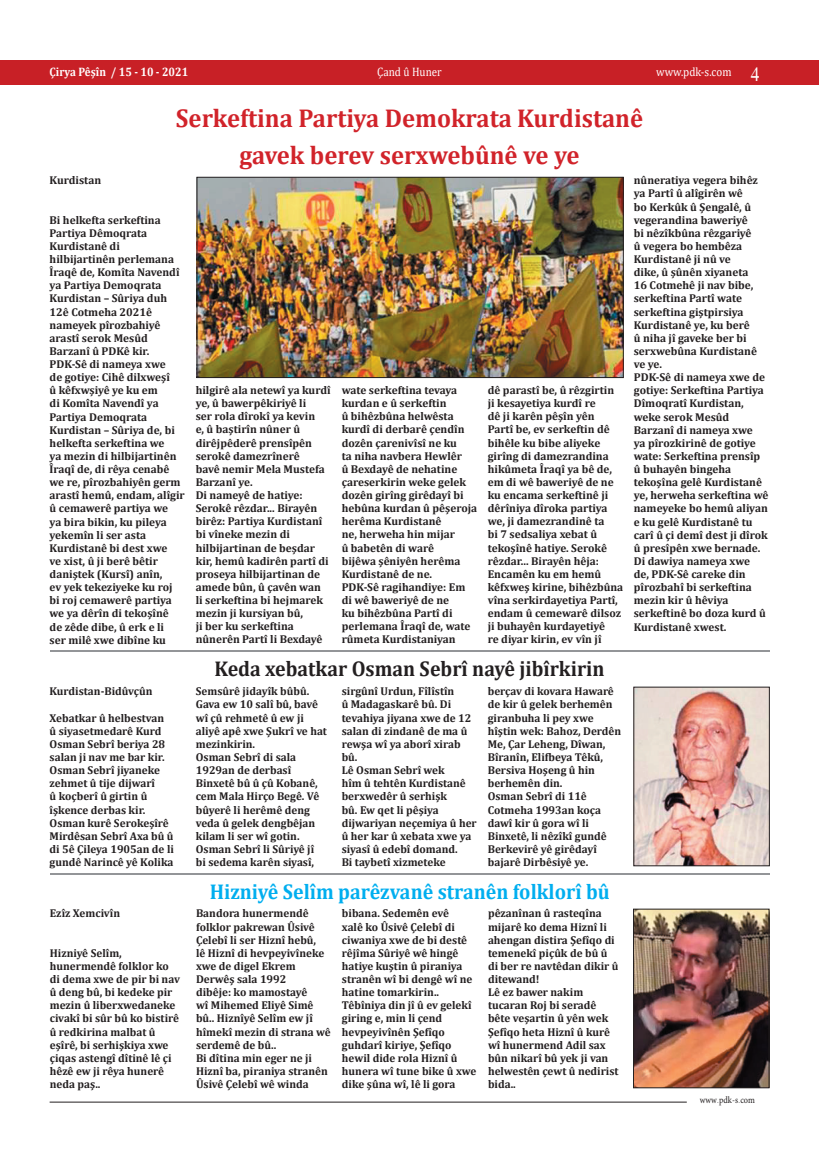
<style>
.page{position:relative;width:819px;height:1166px;background:#fff}
.page>*{position:absolute;margin:0;border:0;box-sizing:border-box;transform-origin:0 0}
.t1{font:700 25.9px/36.8px "Cambria";color:#d1232a;text-align:center;scale:.95 1}
.t2{font:700 21.44px "Cambria";color:#00aeef;scale:.93 1}
.t3{font:700 21.44px "Cambria";color:#231f20;scale:.93 1}
.t4{font:20.74px "PT Bold Heading";color:#fff;scale:.88 1}
.t5{font:12.25px "Cambria";color:#fff;scale:.9 1}
.t6{font:700 12.25px "Cambria";color:#fff;scale:.9 1}
.t7{font:700 11.38px/13.1px "Cambria";color:#231f20}
.t8{font:9.62px "Minion Pro";color:#231f20;scale:.86 1}
.s1{font-family:"PT Bold Heading"}
</style>
<div class="page">
<hr style="left:50px;top:1101px;width:636px;height:1px;background:#231f20">
<div style="left:0;top:61px;width:819px;height:24px;background:#c82026"></div>
<hr style="left:50px;top:650px;width:719px;height:2px;background:#939598">
<img style="left:198px;top:179px;width:423px;height:197px">
<div style="left:196px;top:177px;width:427px;height:201px;border:1px solid #231f20"></div>
<hr style="left:50px;top:873px;width:719px;height:2px;background:#939598">
<img style="left:635px;top:689px;width:132px;height:175px">
<img style="left:635px;top:911px;width:132px;height:175px">
<div style="left:633px;top:909px;width:136px;height:179px;border:1px solid #231f20"></div>
<p class="t6" style="left:50px;top:63px;width:155px">Çirya Pêşîn / 15 - 10 - 2021</p>
<h3 class="t4" style="left:750px;top:61px;width:12px">4</h3>
<p class="t5" style="left:377px;top:65px;width:73px">Çand ̂u Huner</p>
<p class="t5" style="left:656px;top:65px;width:85px">www.pdk .s- com</p>
<h1 class="t1" style="left:176px;top:99px;width:493px">Serkeftina Partiya Demokrata Kurdistanê gavek berev serxwebûnê ve ye</h1>
<p class="t7" style="left:50px;top:173px;width:53px">Kurdistan</p>
<p class="t7" style="left:50px;top:213px;width:137px">Bi helkefta serkeftina<br>Partiya Dêmoqrata<br>Kurdistanê di hilbijartinên perlemana<br>Îraqê de, Komîta Navendî ya Partiya Demoqrata<br>Kurdistan – Sûriya duh<br>12ê Cotmeha 2021ê nameyek pîrozbahiyê arastî serok Mesûd<br>Barzanî û PDKê kir.<br>PDK-Sê di nameya xwe<br>de gotiye: Cihê dilxweşî<br>û kêfxwşiyê ye ku em<br>di Komîta Navendî ya<br>Partiya Demoqrata<br>Kurdistan – Sûriya de, bi helkefta serkeftina we<br>ya mezin di hilbijartinên<br>Îraqî de, di rêya cenabê we re, pîrozbahiyên germ arastî hemû, endam, alîgir û cemawerê partiya we<br>ya bira bikin, ku pileya yekemîn li ser asta<br>Kurdistanê bi dest xwe<br>ve xist jiû, berê bêtir daniştek (Kursî) anîn,<br>ev yek tekeziyeke ku roj bi roj cemawerê partiya we ya dêrîn di tekoşînê<br>de zêde dibe û, erk lie<br>ser milê xwe dibîne ku</p>
<p class="t7" style="left:50px;top:684px;width:104px">Kurdistan-Bidûvçûn</p>
<p class="t7" style="left:50px;top:711px;width:126px">Xebatkar û helbestvan<br>û siyasetmedarê Kurd<br>Osman Sebrî beriya 28 salan ji nav me bar kir.<br>Osman Sebrî jiyaneke zehmet û tije dijwarî<br>û koçberî û girtin û îşkence derbas kir.<br>Osman kurê Serokeşîrê<br>Mirdêsan Sebrî Axa bû û di ê5 Çileya 1905an de li gundê Narincê yê Kolika</p>
<p class="t7" style="left:50px;top:906px;width:72px">Ezîz Xemcivîn</p>
<p class="t7" style="left:50px;top:946px;width:131px">Hizniyê Selîm, hunermendê folklor ko di dema xwe de pir bi nav û deng bû, bi kedeke pir mezin û liberxwedaneke civakî bi sûr bû ko bistirê û redkirina malbat û eşîrê, bi serhişkiya xwe çiqas astengî dîtinê lê çi hêzê ew ji rêya hunerê neda paş..</p>
<p class="t7" style="left:196px;top:383px;width:136px">hilgirê ala netewî ya kurdî ye û, bawerpêkiriyê li<br>ser rola dîrokî ya kevin<br>û,e baştirîn nûner û dirêjpêderê prensîpên serokê damezrînerê<br>bavê nemir Mela Mustefa<br>Barzanî ye.<br>Di nameyê de hatiye:<br>Serokê rêzdar... Birayên birêz: Partiya Kurdistanî bi vîneke mezin di hilbijartinan de beşdar kir, hemû kadirên partî di proseya hilbijartinan de amede bûn û, çavên wan li serkeftina bi hejmarek mezin ji kursiyan bû,<br>ji ber ku serkeftina nûnerên Partî li Bexdayê</p>
<p class="t7" style="left:342px;top:383px;width:137px">wate serkeftina tevaya kurdan ûe serkeftin<br>û bihêzbûna helwêsta kurdî di derbarê çendîn dozên çarenivîsî ne ku<br>ta niha navbera Hewlêr<br>û Bexdayê de nehatine çareserkirin weke gelek dozên girîng girêdayî bi hebûna kurdan û pêşeroja herêma Kurdistanê<br>ne, herweha hin mijar<br>û babetên di warê<br>bijêwa şêniyên herêma<br>Kurdistanê de ne.<br>PDK-Sê ragihandiye: Em di wê baweriyê de ne<br>ku bihêzbûna Partî di perlemana Îraqî de, wate rûmeta Kurdistaniyan</p>
<p class="t7" style="left:487px;top:383px;width:137px">dê parastî be û, rêzgirtin ji kesayetiya kurdî re<br>dê ji karên pêşîn yên<br>Partî be, ev serkeftin dê bihêle ku bibe aliyeke girîng di damezrandina hikûmeta Îraqî ya bê de, em di wê baweriyê de ne ku encama serkeftinê ji dêrîniya dîroka partiya we ji, damezrandinê ta<br>bi 7 sedsaliya xebat û tekoşînê hatiye. Serokê rêzdar... Birayên hêja:<br>Encamên ku em hemû kêfxweş kirine, bihêzbûna vîna serkirdayetiya Partî, endam û cemewarê dilsoz ji buhayên kurdayetiyê<br>re diyar kirin, ev vîn jî</p>
<h2 class="t3" style="left:214px;top:654px;width:421px">Keda xebatkar Osman Sebrî nayê jibîrkirin</h2>
<p class="t7" style="left:196px;top:684px;width:133px">Semsûrê jidayîk bûbû.<br>Gava ew 10 salî bû, bavê wî çû rehmetê û ew ji aliyê apê xwe Şukrî ve hat mezinkirin.<br>Osman Sebrî di sala<br>1929an de derbasî<br>Binxetê bû û çû Kobanê, cem Mala Hirço Begê. Vê bûyerê li herêmê deng veda û gelek dengbêjan kilam li ser wî gotin.<br>Osman Sebrî li Sûriyê jî bi sedema karên siyasî,</p>
<p class="t7" style="left:342px;top:684px;width:136px">sirgûnî Urdun, Fîlîstîn<br>û Madagaskarê bû. Di tevahiya jiyana xwe de 12 salan di zindanê de ma û rewşa wî ya aborî xirab bû.<br>Lê Osman Sebrî wek<br>hîm û tehtên Kurdistanê berxwedêr û serhişk<br>bû. Ew qet li pêşiya dijwariyan neçemiya û her û her kar û xebata xwe ya siyasî û edebî domand.<br>Bi taybetî xizmeteke</p>
<p class="t7" style="left:487px;top:684px;width:135px">berçav di kovara Hawarê de kir û gelek berhemên giranbuha li pey xwe hîştin wek: Bahoz, Derdên<br>Me, Çar Leheng, Dîwan,<br>Bîranîn, Eli beya Têkû,<br>Bersiva Hoşeng û hin berhemên din.<br>Osman Sebrî di 11ê<br>Cotmeha 1993an koça dawî kir û gora wî li<br>Binxetê li, nêzîkî gundê<br>Berkevirê yê girêdayî bajarê Dirbêsiyê ye.</p>
<h2 class="t2" style="left:210px;top:876px;width:431px">Hizniyê Selîm parêzvanê stranên folklorî bû</h2>
<p class="t7" style="left:488px;top:906px;width:132px">pêzanînan û rasteqîna mijarê ko dema Hiznî li ahengan distira Şe îqo di temenekî piçûk de bû û di ber re navtêdan dikir û ditewand!<br>Lê ez bawer nakim tucaran Roj bi seradê bête veşartin û yên wek<br>Şe îqo heta Hiznî û kurê wî hunermend Adil sax bûn nikarî bû yek ji van helwestên çewt û nedirist bida..</p>
<p class="t7" style="left:196px;top:906px;width:136px">Bandora hunermendê folklor pakrewan Ûsivê<br>Çelebî li ser Hiznî hebû,<br>lê Hiznî di hevpeyivîneke xwe de digel Ekrem<br>Derwêş sala 1992<br>dibêje: ko mamostayê<br>wî Mihemed Eliyê Simê bû.. Hiznîyê Selîm ew jî hîmekî mezin di strana wê serdemê de bû..<br>Bi dîtina min eger ne ji<br>Hiznî ba, piraniya stranên<br>Ûsivê Çelebî wê winda</p>
<p class="t7" style="left:342px;top:906px;width:136px">bibana. Sedemên evê<br>xalê ko Ûsivê Çelebî di ciwaniya xwe de bi destê rêjîma Sûriyê wê hingê hatiye kuştin û piraniya stranên wî bi dengê wî ne hatine tomarkirin..<br>Têbîniya din jî û ev gelekî giring ,e min li çend hevpeyivînên Şe îqo guhdarî kiriye, Şe îqo hewil dide rola Hiznî û hunera wî tune bike û xwe dike şûna wî lê, li gora</p>
<p class="t7" style="left:633px;top:173px;width:136px">nûneratiya vegera bihêz ya Partî û alîgirên wê<br>bo Kerkûk û Şengalê û, vegerandina baweriyê<br>bi nêzîkbûna rêzgariyê<br>û vegera bo hembêza<br>Kurdistanê ji nû ve<br>dike û, şûnên xiyaneta<br>16 Cotmehê ji nav bibe, serkeftina Partî wate serkeftina giştpirsiya<br>Kurdistanê ye, ku berê<br>û niha jî gaveke ber bi serxwebûna Kurdistanê ve ye.<br>PDK-Sê di nameya xwe de gotiye: Serkeftina Partiya<br>Dîmoqratî Kurdistan, weke serok Mesûd<br>Barzanî di nameya xwe<br>ya pîrozkirinê de gotiye wate: Serkeftina prensîp û buhayên bingeha tekoşîna gelê Kurdistanê ye, herweha serkeftina wê nameyeke bo hemû aliyan e ku gelê Kurdistanê tu carî û çi demî dest ji dîrok û presîpên xwe bernade.<br>Di dawiya nameya xwe<br>de, PDK-Sê careke din pîrozbahî bi serkeftina mezin kir û hêviya serkeftinê bo doza kurd û<br>Kurdistanê xwest.</p>
<p class="t8" style="left:699px;top:1094px;width:66px">www<span class="s1">.</span>pdk <span class="s1">.</span>s- com</p>
</div>
